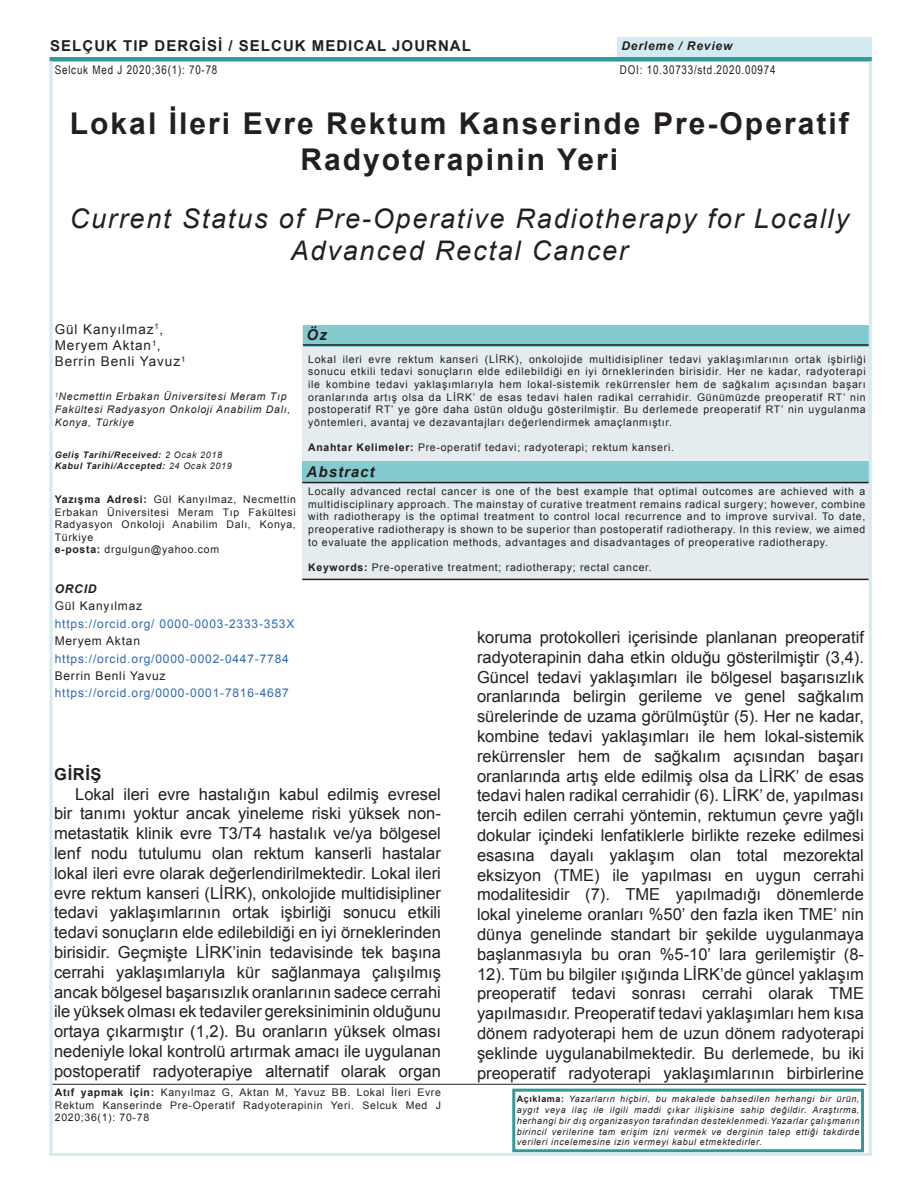
<style>
.page{position:relative;width:918px;height:1188px;background:#fff}
.page>*{position:absolute;margin:0;border:0;box-sizing:border-box;transform-origin:0 0}
.Makale{font:700 30px/36px "Arial";letter-spacing:.07em;color:#231f20;text-align:center}
.Makale-2{font:italic 27px/32.4px "Arial";letter-spacing:.07em;color:#231f20;text-align:center}
.Makale-3{font:16.5px/19.8px "Arial";color:#231f20;text-align:justify}
.Makale-4{font:700 16.5px "Arial";letter-spacing:.035em;color:#231f20}
.Makale-5{font:700 15px "Arial";letter-spacing:.07em;color:#231f20}
.Makale-6{font:italic 700 15px "Arial";letter-spacing:.07em;color:#231f20}
.Makale-7{font:13.5px "Arial";letter-spacing:.07em;color:#231f20}
.Makale-8{font:12px "Arial";letter-spacing:.07em;color:#2c69b3}
.Makale-9{font:12px "Arial Narrow";letter-spacing:.065em;color:#231f20}
.Makale-10{font:12px "Arial";letter-spacing:.065em;color:#231f20}
.Makale-11{font:italic 700 12px "Arial";letter-spacing:.07em;color:#231f20}
.Makale-12{font:10.5px/12.6px "Arial";letter-spacing:.07em;color:#231f20;text-align:justify}
.Makale-13{font:italic 10.5px/12.6px "Arial";letter-spacing:.07em;color:#231f20}
.Makale-14{font:italic 9px/10.8px "Arial";letter-spacing:.07em;color:#231f20;text-align:justify}
.Makale-15{font:italic 700 9px "Arial";letter-spacing:.07em;color:#231f20}
.s1{font-weight:400}
.s2{font-weight:700}
.s3{font-weight:700;font-style:normal}
</style>
<div class="page">
<div style="left:617px;top:37px;width:255px;height:19px;background:#d2eaf0"></div>
<div style="left:50px;top:57px;width:822px;height:5px;background:#399"></div>
<div style="left:302px;top:325px;width:567px;height:254px;background:#e5ecef"></div>
<div style="left:303px;top:325px;width:566px;height:22px;background:#84cbd0"></div>
<hr style="left:51px;top:1084px;width:815px;height:1px;background:#231f20">
<hr style="left:303px;top:344px;width:566px;height:2px;background:#231f20">
<hr style="left:302px;top:579px;width:567px;height:1px;background:#231f20">
<div style="left:302px;top:461px;width:567px;height:22px;background:#84cbd0"></div>
<hr style="left:302px;top:482px;width:567px;height:1px;background:#231f20">
<hr style="left:50px;top:62px;width:2px;height:1092px;background:#d2eaf0">
<hr style="left:50px;top:1153px;width:822px;height:3px;background:#d2eaf0">
<hr style="left:869px;top:62px;width:3px;height:1092px;background:#d2eaf0">
<div style="left:512px;top:1089px;width:352px;height:63px;border:3px solid #399"></div>
<p class="Makale-5" style="left:50px;top:35px;width:422px">SELÇUK TIP DERGİSİ / SELCUK MEDICAL JOURNAL</p>
<p class="Makale-11" style="left:621px;top:38px;width:112px">Derleme / Review</p>
<p class="Makale-9" style="left:55px;top:61px;width:164px">Selcuk Med J 2020;36(1): 70-78</p>
<p class="Makale-9" style="left:620px;top:61px;width:157px">DOI: 10.30733/std.2020.00974</p>
<p class="Makale" style="left:70px;top:106px;width:781px">Lokal İleri Evre Rektum Kanserinde Pre-Operatif<br>Radyoterapinin Yeri</p>
<p class="Makale-2" style="left:70px;top:202px;width:781px">Current Status of Pre-Operative Radiotherapy for Locally<br>Advanced Rectal Cancer</p>
<p class="Makale-7" style="left:55px;top:320px;width:110px">Gül Kanyılmaz<sup>1</sup>,</p>
<p class="Makale-7" style="left:55px;top:336px;width:107px">Meryem Aktan<sup>1</sup>,</p>
<p class="Makale-7" style="left:55px;top:352px;width:132px">Berrin Benli Yavuz<sup>1</sup></p>
<p class="Makale-13" style="left:55px;top:391px;width:237px"><sup>1</sup>Necmettin Erbakan Üniversitesi Meram Tıp<br>Fakültesi Radyasyon Onkoloji Anabilim Dalı,<br>Konya, Türkiye</p>
<p class="Makale-15" style="left:55px;top:449px;width:169px">Geliş Tarihi/Received: <span class="s1">2 Ocak 2018</span></p>
<p class="Makale-15" style="left:55px;top:460px;width:179px">Kabul Tarihi/Accepted: <span class="s1">24 Ocak 2019</span></p>
<p class="Makale-12" style="left:55px;top:493px;width:243px"><span class="s2">Yazışma Adresi:</span> Gül Kanyılmaz, Necmettin Erbakan Üniversitesi Meram Tıp Fakültesi Radyasyon Onkoloji Anabilim Dalı, Konya, Türkiye</p>
<p class="Makale-12" style="left:55px;top:543px;width:166px"><span class="s2">e-posta:</span> drgulgun@yahoo.com</p>
<p class="Makale-11" style="left:55px;top:581px;width:43px">ORCID</p>
<p class="Makale-10" style="left:55px;top:598px;width:89px">Gül Kanyılmaz</p>
<p class="Makale-8" style="left:55px;top:615px;width:241px">https://orcid.org/ 0000-0003-2333-353X</p>
<p class="Makale-10" style="left:55px;top:633px;width:87px">Meryem Aktan</p>
<p class="Makale-8" style="left:55px;top:650px;width:236px">https://orcid.org/0000-0002-0447-7784</p>
<p class="Makale-10" style="left:55px;top:668px;width:112px">Berrin Benli Yavuz</p>
<p class="Makale-8" style="left:55px;top:685px;width:236px">https://orcid.org/0000-0001-7816-4687</p>
<p class="Makale-6" style="left:307px;top:325px;width:22px">Öz</p>
<p class="Makale-12" style="left:308px;top:353px;width:559px">Lokal ileri evre rektum kanseri (LİRK), onkolojide multidisipliner tedavi yaklaşımlarının ortak işbirliği sonucu etkili tedavi sonuçların elde edilebildiği en iyi örneklerinden birisidir. Her ne kadar, radyoterapi ile kombine tedavi yaklaşımlarıyla hem lokal-sistemik rekürrensler hem de sağkalım açısından başarı oranlarında artış olsa da LİRK’ de esas tedavi halen radikal cerrahidir. Günümüzde preoperatif RT’ nin postoperatif RT’ ye göre daha üstün olduğu gösterilmiştir. Bu derlemede preoperatif RT’ nin uygulanma yöntemleri, avantaj ve dezavantajları değerlendirmek amaçlanmıştır.</p>
<p class="Makale-12" style="left:308px;top:441px;width:367px"><span class="s2">Anahtar Kelimeler:</span> Pre-operatif tedavi; radyoterapi; rektum kanseri.</p>
<p class="Makale-12" style="left:308px;top:485px;width:559px">Locally advanced rectal cancer is one of the best example that optimal outcomes are achieved with a multidisciplinary approach. The mainstay of curative treatment remains radical surgery; however, combine with radiotherapy is the optimal treatment to control local recurrence and to improve survival. To date, preoperative radiotherapy is shown to be superior than postoperatif radiotherapy. In this review, we aimed to evaluate the application methods, advantages and disadvantages of preoperative radiotherapy.</p>
<p class="Makale-12" style="left:308px;top:561px;width:345px"><span class="s2">Keywords:</span> Pre-operative treatment; radiotherapy; rectal cancer.</p>
<p class="Makale-6" style="left:307px;top:462px;width:69px">Abstract</p>
<p class="Makale-3" style="left:477px;top:627px;width:389px">koruma protokolleri içerisinde planlanan preoperatif radyoterapinin daha etkin olduğu gösterilmiştir (3,4).<br>Güncel tedavi yaklaşımları ile bölgesel başarısızlık oranlarında belirgin gerileme ve genel sağkalım sürelerinde de uzama görülmüştür (5). Her ne kadar, kombine tedavi yaklaşımları ile hem lokal-sistemik rekürrensler hem de sağkalım açısından başarı oranlarında artış elde edilmiş olsa da LİRK’ de esas tedavi halen radikal cerrahidir (6). LİRK’ de, yapılması tercih edilen cerrahi yöntemin, rektumun çevre yağlı dokular içindeki lenfatiklerle birlikte rezeke edilmesi esasına dayalı yaklaşım olan total mezorektal eksizyon (TME) ile yapılması en uygun cerrahi modalitesidir (7). TME yapılmadığı dönemlerde lokal yineleme oranları %50’ den fazla iken TME’ nin dünya genelinde standart bir şekilde uygulanmaya başlanmasıyla bu oran %5-10’ lara gerilemiştir (8- 12). Tüm bu bilgiler ışığında LİRK’de güncel yaklaşım preoperatif tedavi sonrası cerrahi olarak TME yapılmasıdır. Preoperatif tedavi yaklaşımları hem kısa dönem radyoterapi hem de uzun dönem radyoterapi şeklinde uygulanabilmektedir. Bu derlemede, bu iki preoperatif radyoterapi yaklaşımlarının birbirlerine</p>
<p class="Makale-4" style="left:54px;top:762px;width:49px">GİRİŞ</p>
<p class="Makale-3" style="left:54px;top:784px;width:388px;text-indent:21px">Lokal ileri evre hastalığın kabul edilmiş evresel bir tanımı yoktur ancak yineleme riski yüksek non&shy;metastatik klinik evre T3/T4 hastalık ve/ya bölgesel lenf nodu tutulumu olan rektum kanserli hastalar lokal ileri evre olarak değerlendirilmektedir. Lokal ileri evre rektum kanseri (LİRK), onkolojide multidisipliner tedavi yaklaşımlarının ortak işbirliği sonucu etkili tedavi sonuçların elde edilebildiği en iyi örneklerinden birisidir. Geçmişte LİRK’inin tedavisinde tek başına cerrahi yaklaşımlarıyla kür sağlanmaya çalışılmış ancak bölgesel başarısızlık oranlarının sadece cerrahi ile yüksek olması ek tedaviler gereksiniminin olduğunu ortaya çıkarmıştır (1,2). Bu oranların yüksek olması nedeniyle lokal kontrolü artırmak amacı ile uygulanan postoperatif radyoterapiye alternatif olarak organ</p>
<p class="Makale-12" style="left:55px;top:1086px;width:388px"><span class="s2">Atıf yapmak için:</span> Kanyılmaz G, Aktan M, Yavuz BB. Lokal İleri Evre Rektum Kanserinde Pre-Operatif Radyoterapinin Yeri. Selcuk Med J 2020;36(1): 70-78</p>
<p class="Makale-14" style="left:517px;top:1094px;width:344px"><span class="s3">Açıklama:</span> Yazarların hiçbiri, bu makalede bahsedilen herhangi bir ürün, aygıt veya ilaç ile ilgili maddi çıkar ilişkisine sahip değildir. Araştırma, herhangi bir dış organizasyon tarafından desteklenmedi.Yazarlar çalışmanın birincil verilerine tam erişim izni vermek ve derginin talep ettiği takdirde verileri incelemesine izin vermeyi kabul etmektedirler.</p>
</div>
